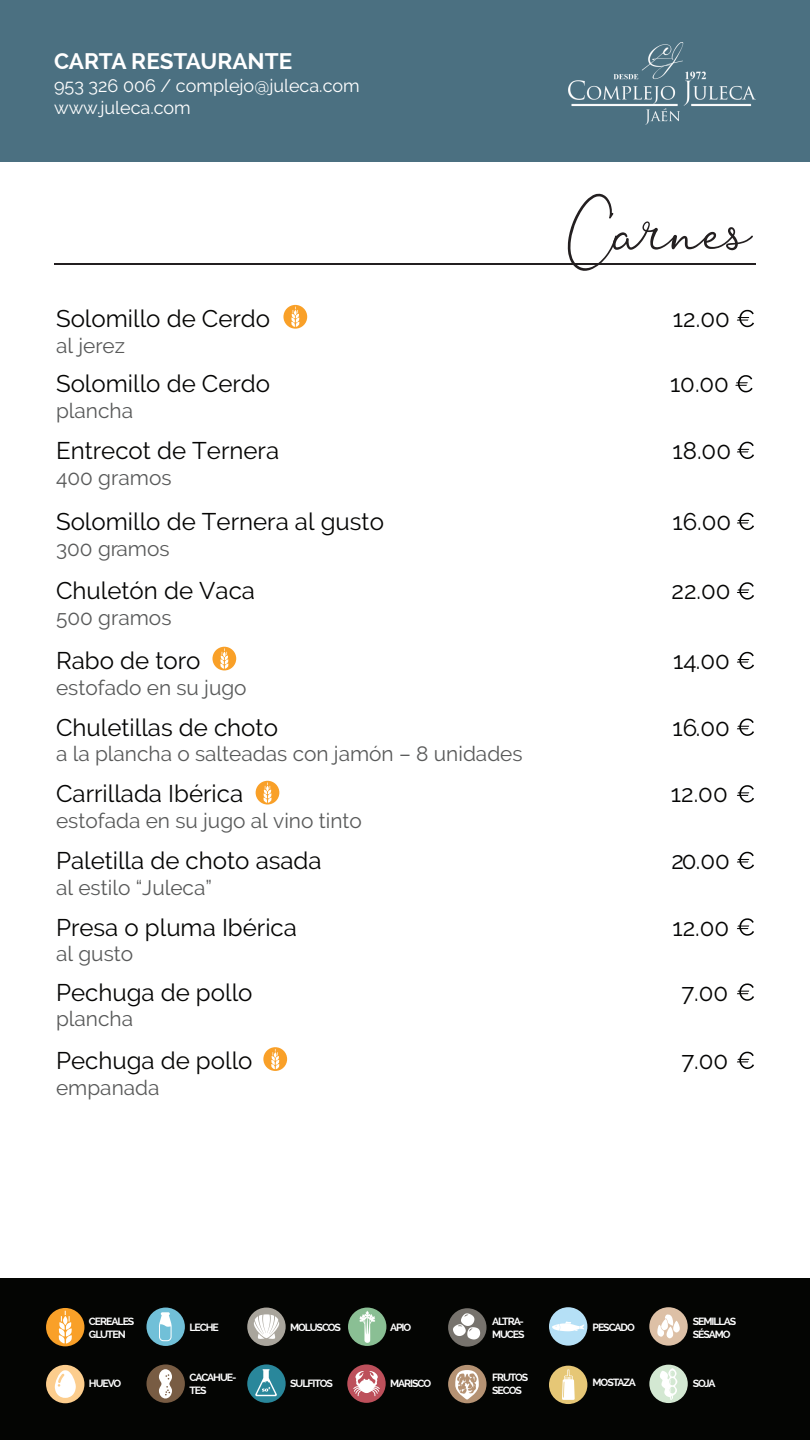
<style>
.page{position:relative;width:810px;height:1440px;background:#fff}
.page>*{position:absolute;margin:0;border:0;box-sizing:border-box;transform-origin:0 0}
.t1{font:54px "Ortisan Signature";color:#231f20}
.t2{font:24.08px "Raleway";color:#050504}
.t3{font:700 22.5px "Raleway";letter-spacing:-.005em;color:#fff}
.t4{font:20.85px "Raleway";color:#595a5a}
.t5{font:18px/22.5px "Raleway";color:#fff}
.t6{font:700 10.5px/12.6px "Raleway";letter-spacing:-.1em;color:#fff}
</style>
<div class="page">
<div style="left:0;top:0;width:810px;height:161px;background:#4b7081"></div>
<div style="left:0;top:1279px;width:810px;height:161px;background:#040503"></div>
<img style="left:568px;top:43px;width:188px;height:81px">
<div style="left:649px;top:1307px;width:39px;height:39px;background:#ddc0a6;border-radius:50%"></div>
<svg style="left:657px;top:1314px;width:23px;height:24px"></svg>
<div style="left:448px;top:1308px;width:39px;height:39px;background:#77736d;border-radius:50%"></div>
<svg style="left:453px;top:1313px;width:27px;height:27px"></svg>
<div style="left:549px;top:1366px;width:38px;height:38px;background:#e6c776;border-radius:50%"></div>
<svg style="left:562px;top:1370px;width:13px;height:30px"></svg>
<div style="left:146px;top:1364px;width:39px;height:39px;background:#785c43;border-radius:50%"></div>
<svg style="left:159px;top:1369px;width:13px;height:30px"></svg>
<div style="left:347px;top:1364px;width:39px;height:39px;background:#bd505b;border-radius:50%"></div>
<svg style="left:353px;top:1371px;width:27px;height:25px"></svg>
<div style="left:348px;top:1308px;width:38px;height:38px;background:#8abf94;border-radius:50%"></div>
<svg style="left:359px;top:1311px;width:16px;height:32px"></svg>
<div style="left:549px;top:1307px;width:38px;height:39px;background:#b5e0f6;border-radius:50%"></div>
<svg style="left:552px;top:1322px;width:32px;height:9px"></svg>
<div style="left:247px;top:1364px;width:39px;height:39px;background:#29879b;border-radius:50%"></div>
<svg style="left:255px;top:1369px;width:22px;height:27px"></svg>
<div style="left:46px;top:1308px;width:38px;height:38px;background:#f9a028;border-radius:50%"></div>
<svg style="left:58px;top:1311px;width:14px;height:33px"></svg>
<div style="left:146px;top:1308px;width:39px;height:38px;background:#71c0d8;border-radius:50%"></div>
<svg style="left:159px;top:1312px;width:13px;height:29px"></svg>
<div style="left:649px;top:1365px;width:39px;height:38px;background:#d3e8d2;border-radius:50%"></div>
<svg style="left:660px;top:1368px;width:17px;height:32px"></svg>
<div style="left:448px;top:1365px;width:39px;height:38px;background:#b59273;border-radius:50%"></div>
<svg style="left:455px;top:1370px;width:24px;height:30px"></svg>
<div style="left:46px;top:1365px;width:38px;height:38px;background:#fccd8d;border-radius:50%"></div>
<svg style="left:55px;top:1370px;width:21px;height:28px"></svg>
<div style="left:247px;top:1308px;width:39px;height:38px;background:#a9a59c;border-radius:50%"></div>
<svg style="left:254px;top:1314px;width:25px;height:25px"></svg>
<hr style="left:54px;top:263px;width:702px;height:1px;background:#231f20">
<div style="left:283px;top:305px;width:24px;height:24px;background:#f9a028;border-radius:50%"></div>
<svg style="left:291px;top:307px;width:9px;height:20px"></svg>
<div style="left:256px;top:781px;width:23px;height:24px;background:#f9a028;border-radius:50%"></div>
<svg style="left:263px;top:783px;width:9px;height:20px"></svg>
<div style="left:212px;top:647px;width:24px;height:23px;background:#f9a028;border-radius:50%"></div>
<svg style="left:220px;top:648px;width:9px;height:21px"></svg>
<div style="left:263px;top:1047px;width:24px;height:24px;background:#f9a028;border-radius:50%"></div>
<svg style="left:271px;top:1049px;width:9px;height:20px"></svg>
<svg style="left:737px;top:310px;width:17px;height:17px"></svg>
<svg style="left:735px;top:375px;width:18px;height:17px"></svg>
<svg style="left:737px;top:442px;width:17px;height:17px"></svg>
<svg style="left:737px;top:513px;width:17px;height:17px"></svg>
<svg style="left:737px;top:582px;width:17px;height:18px"></svg>
<svg style="left:737px;top:652px;width:17px;height:17px"></svg>
<svg style="left:737px;top:719px;width:17px;height:17px"></svg>
<svg style="left:737px;top:785px;width:17px;height:17px"></svg>
<svg style="left:737px;top:852px;width:17px;height:17px"></svg>
<svg style="left:737px;top:918px;width:17px;height:18px"></svg>
<svg style="left:737px;top:983px;width:17px;height:18px"></svg>
<svg style="left:737px;top:1052px;width:17px;height:17px"></svg>
<p class="t3" style="left:54px;top:48px;width:240px">CARTA RESTAURANTE</p>
<p class="t5" style="left:54px;top:74px;width:307px">953 326 006 / complejo@juleca.com www.juleca.com</p>
<p class="t2" style="left:56px;top:304px;width:216px">Solomillo de Cerdo</p>
<p class="t4" style="left:56px;top:333px;width:71px">al jerez</p>
<p class="t2" style="left:56px;top:370px;width:216px">Solomillo de Cerdo</p>
<p class="t4" style="left:56px;top:398px;width:78px">plancha</p>
<p class="t2" style="left:56px;top:436px;width:225px">Entrecot de Ternera</p>
<p class="t4" style="left:56px;top:465px;width:117px">400 gramos</p>
<p class="t2" style="left:56px;top:507px;width:329px">Solomillo de Ternera al gusto</p>
<p class="t4" style="left:56px;top:536px;width:115px">300 gramos</p>
<p class="t2" style="left:56px;top:577px;width:200px">Chuletón de Vaca</p>
<p class="t4" style="left:56px;top:606px;width:117px">500 gramos</p>
<p class="t2" style="left:56px;top:646px;width:146px">Rabo de toro</p>
<p class="t4" style="left:56px;top:675px;width:192px">estofado en su jugo</p>
<p class="t2" style="left:56px;top:713px;width:223px">Chuletillas de choto</p>
<p class="t4" style="left:56px;top:742px;width:468px">a la plancha o salteadas con jamón – 8 unidades</p>
<p class="t2" style="left:56px;top:780px;width:189px">Carrillada Ibérica</p>
<p class="t4" style="left:56px;top:808px;width:307px">estofada en su jugo al vino tinto</p>
<p class="t2" style="left:56px;top:846px;width:267px">Paletilla de choto asada</p>
<p class="t4" style="left:56px;top:875px;width:157px">al estilo “Juleca”</p>
<p class="t2" style="left:56px;top:913px;width:242px">Presa o pluma Ibérica</p>
<p class="t4" style="left:56px;top:942px;width:79px">al gusto</p>
<p class="t2" style="left:56px;top:978px;width:198px">Pechuga de pollo</p>
<p class="t4" style="left:56px;top:1007px;width:78px">plancha</p>
<p class="t2" style="left:56px;top:1046px;width:198px">Pechuga de pollo</p>
<p class="t4" style="left:56px;top:1075px;width:105px">empanada</p>
<h1 class="t1" style="left:568px;top:199px;width:185px">Carnes</h1>
<p class="t2" style="left:673px;top:304px;width:58px">12.00</p>
<p class="t2" style="left:670px;top:370px;width:60px">10.00</p>
<p class="t2" style="left:673px;top:436px;width:60px">18.00</p>
<p class="t2" style="left:673px;top:507px;width:60px">16.00</p>
<p class="t2" style="left:672px;top:577px;width:61px">22.00</p>
<p class="t2" style="left:673px;top:646px;width:58px">14.00</p>
<p class="t2" style="left:673px;top:713px;width:59px">16.00</p>
<p class="t2" style="left:671px;top:780px;width:58px">12.00</p>
<p class="t2" style="left:671px;top:846px;width:60px">20.00</p>
<p class="t2" style="left:672px;top:913px;width:58px">12.00</p>
<p class="t2" style="left:681px;top:978px;width:48px">7.00</p>
<p class="t2" style="left:681px;top:1046px;width:48px">7.00</p>
<p class="t6" style="left:89px;top:1315px;width:47px">CEREALES<br>GLUTEN</p>
<p class="t6" style="left:189px;top:1321px;width:31px">LECHE</p>
<p class="t6" style="left:290px;top:1321px;width:52px">MOLUSCOS</p>
<p class="t6" style="left:390px;top:1321px;width:23px">APIO</p>
<p class="t6" style="left:492px;top:1315px;width:34px">ALTRA-<br>MUCES</p>
<p class="t6" style="left:593px;top:1320px;width:44px">PESCADO</p>
<p class="t6" style="left:693px;top:1315px;width:45px">SEMILLAS<br>SÉSAMO</p>
<p class="t6" style="left:89px;top:1377px;width:34px">HUEVO</p>
<p class="t6" style="left:189px;top:1371px;width:49px">CACAHUE-<br>TES</p>
<p class="t6" style="left:290px;top:1377px;width:44px">SULFITOS</p>
<p class="t6" style="left:390px;top:1377px;width:43px">MARISCO</p>
<p class="t6" style="left:492px;top:1371px;width:38px">FRUTOS<br>SECOS</p>
<p class="t6" style="left:593px;top:1376px;width:45px">MOSTAZA</p>
<p class="t6" style="left:693px;top:1377px;width:24px">SOJA</p>
</div>
